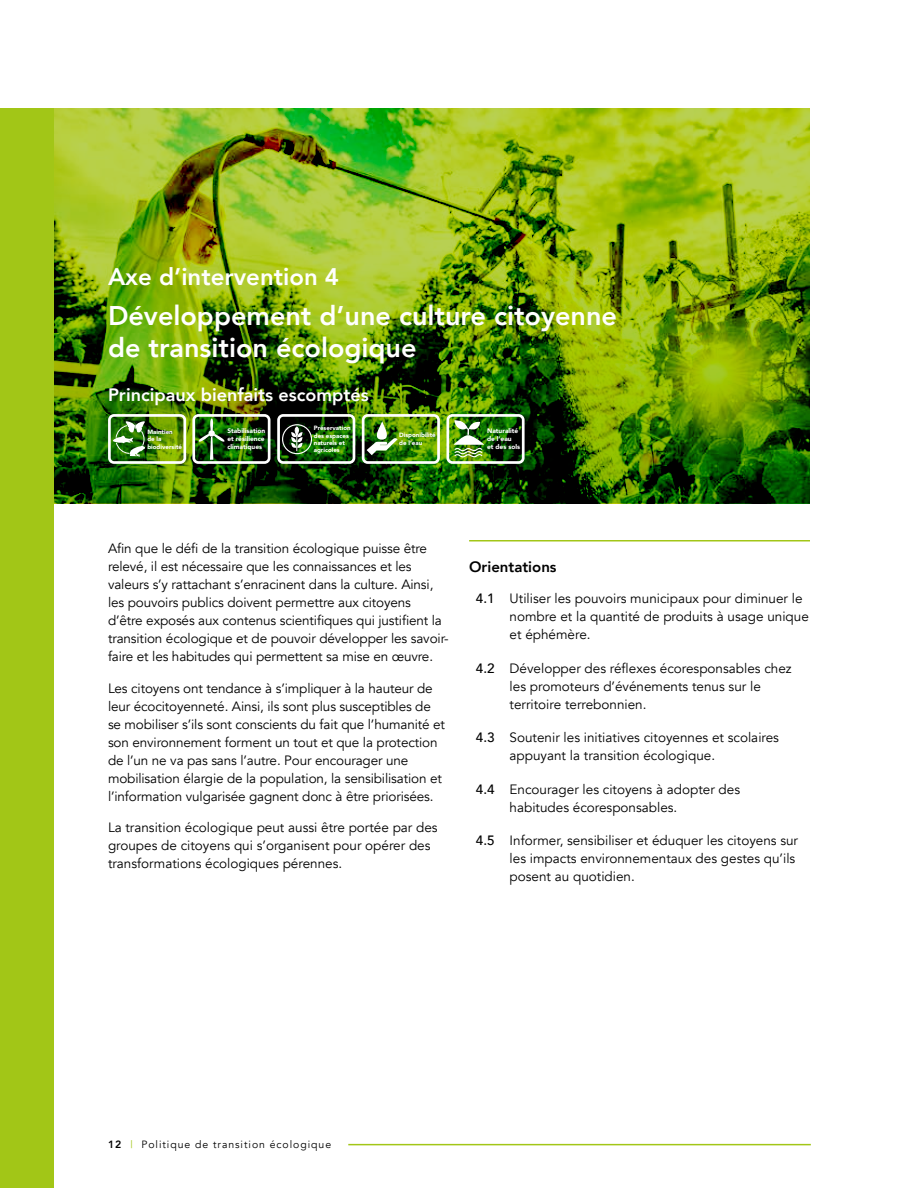
<style>
.page{position:relative;width:918px;height:1188px;background:#fff}
.page>*{position:absolute;margin:0;border:0;box-sizing:border-box;transform-origin:0 0}
.t1{font:800 27px/32.4px "Avenir";color:#fff}
.t2{font:800 24px "Avenir";color:#fff}
.t3{font:800 18px "Avenir";color:#fff}
.t4{font:800 15px "Avenir";color:#000}
.t5{font:13.5px/18px "Avenir";letter-spacing:-.01em;color:#000}
.t6{font:10.5px "Avenir";letter-spacing:.09em;color:#000}
.t7{font:900 6.6px/7.8px "Avenir";color:#fff;text-align:justify}
.t8{font:900 6.15px/7.4px "Avenir";color:#fff}
.s1{font-weight:500}
.s2{font-weight:800}
.s3{color:#a2c617}
</style>
<div class="page">
<div style="left:0;top:108px;width:54px;height:1080px;background:#a2c617"></div>
<hr style="left:348px;top:1144px;width:463px;height:1px;background:#a2c617">
<img style="left:54px;top:108px;width:756px;height:144px">
<hr style="left:469px;top:540px;width:341px;height:2px;background:#a2c617">
<svg style="left:54px;top:252px;width:756px;height:251px;background:#517b05"></svg>
<div style="left:108px;top:414px;width:78px;height:50px;border:3px solid #fff;border-radius:5px"></div>
<svg style="left:111px;top:421px;width:36px;height:36px"></svg>
<div style="left:193px;top:414px;width:78px;height:50px;border:3px solid #fff;border-radius:5px"></div>
<svg style="left:198px;top:418px;width:27px;height:42px"></svg>
<div style="left:362px;top:414px;width:78px;height:50px;border:3px solid #fff;border-radius:5px"></div>
<svg style="left:367px;top:421px;width:31px;height:34px"></svg>
<div style="left:446px;top:414px;width:78px;height:50px;border:3px solid #fff;border-radius:5px"></div>
<svg style="left:454px;top:419px;width:30px;height:40px"></svg>
<div style="left:277px;top:414px;width:78px;height:50px;border:3px solid #fff;border-radius:5px"></div>
<svg style="left:291px;top:426px;width:12px;height:26px"></svg>
<div style="left:282px;top:424px;width:30px;height:30px;border:1px solid #fff;border-radius:50%"></div>
<h2 class="t2" style="left:108px;top:258px;width:233px">Axe d’intervention 4</h2>
<h1 class="t1" style="left:108px;top:299px;width:511px">Développement d’une culture citoyenne de transition écologique</h1>
<h3 class="t3" style="left:108px;top:381px;width:262px">Principaux bienfaits escomptés</h3>
<p class="t8" style="left:147px;top:428px;width:36px">Maintien<br>de la biodiversité</p>
<p class="t7" style="left:227px;top:427px;width:39px">Stabilisation et résilience climatiques</p>
<p class="t8" style="left:399px;top:431px;width:38px">Disponibilité de l’eau</p>
<p class="t7" style="left:487px;top:427px;width:35px;text-align:left">Naturalité de l’eau<br>et des sols</p>
<p class="t8" style="left:314px;top:424px;width:38px">Préservation des espaces naturels et agricoles</p>
<p class="t5" style="left:108px;top:540px;width:341px">Afin que le défi de la transition écologique puisse être relevé, il est nécessaire que les connaissances et les valeurs s’y rattachant s’enracinent dans la culture. Ainsi, les pouvoirs publics doivent permettre aux citoyens d’être exposés aux contenus scientifiques qui justifient la transition écologique et de pouvoir développer les savoir&shy;faire et les habitudes qui permettent sa mise en œuvre.</p>
<p class="t5" style="left:108px;top:680px;width:339px">Les citoyens ont tendance à s’impliquer à la hauteur de leur écocitoyenneté. Ainsi, ils sont plus susceptibles de se mobiliser s’ils sont conscients du fait que l’humanité et son environnement forment un tout et que la protection de l’un ne va pas sans l’autre. Pour encourager une mobilisation élargie de la population, la sensibilisation et l’information vulgarisée gagnent donc à être priorisées.</p>
<p class="t5" style="left:108px;top:819px;width:331px">La transition écologique peut aussi être portée par des groupes de citoyens qui s’organisent pour opérer des transformations écologiques pérennes.</p>
<p class="t4" style="left:469px;top:555px;width:89px">Orientations</p>
<p class="t5" style="left:510px;top:590px;width:301px;text-indent:-34px"><span class="s1">4.1</span> Utiliser les pouvoirs municipaux pour diminuer le nombre et la quantité de produits à usage unique et éphémère.</p>
<p class="t5" style="left:510px;top:659px;width:284px;text-indent:-34px"><span class="s1">4.2</span> Développer des réflexes écoresponsables chez les promoteurs d’événements tenus sur le territoire terrebonnien.</p>
<p class="t5" style="left:510px;top:729px;width:271px;text-indent:-34px"><span class="s1">4.3</span> Soutenir les initiatives citoyennes et scolaires appuyant la transition écologique.</p>
<p class="t5" style="left:510px;top:780px;width:232px;text-indent:-34px"><span class="s1">4.4</span> Encourager les citoyens à adopter des habitudes écoresponsables.</p>
<p class="t5" style="left:510px;top:832px;width:290px;text-indent:-34px"><span class="s1">4.5</span> Informer, sensibiliser et éduquer les citoyens sur les impacts environnementaux des gestes qu’ils posent au quotidien.</p>
<p class="t6" style="left:108px;top:1138px;width:225px"><span class="s2">12</span> <span class="s3">|</span> Politique de transition écologique</p>
</div>
